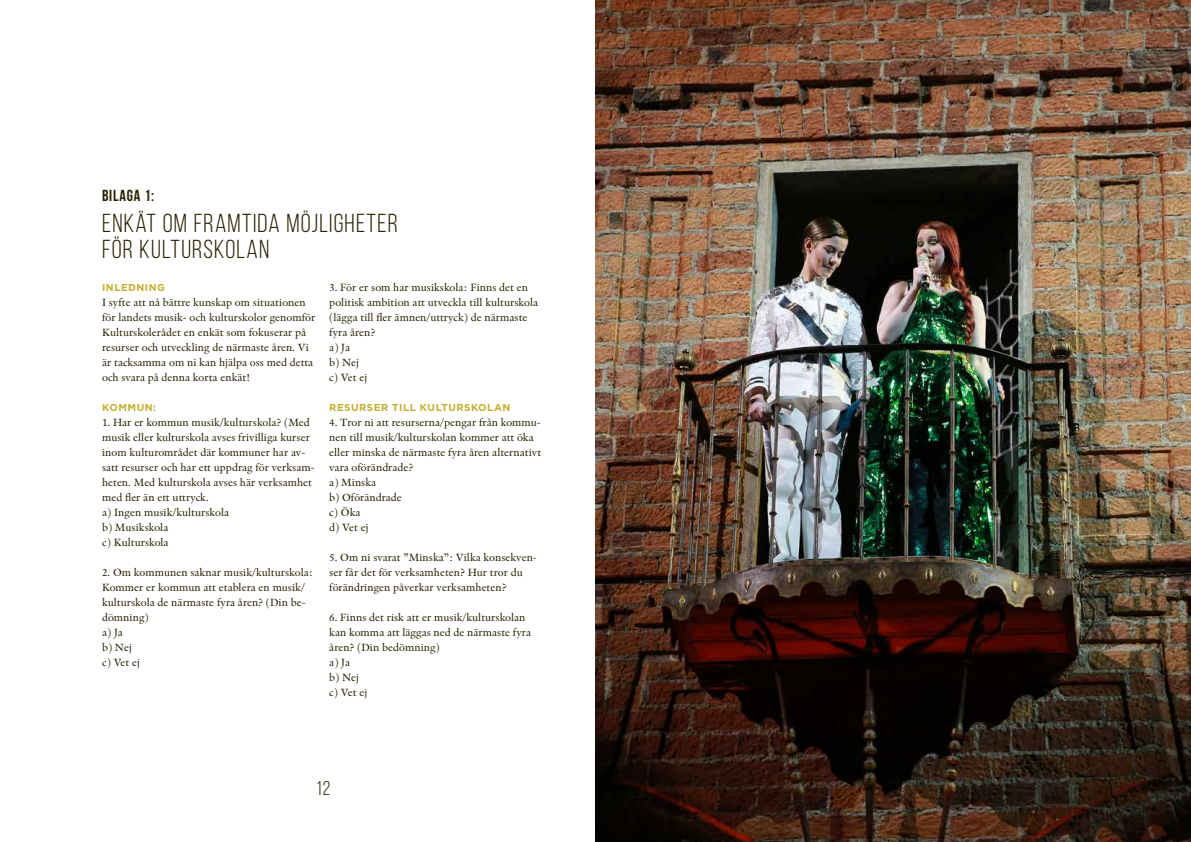
<style>
.page{position:relative;width:1191px;height:842px;background:#fff}
.page>*{position:absolute;margin:0;border:0;box-sizing:border-box;transform-origin:0 0}
.t1{font:26px/26px "Bebas Neue";letter-spacing:.045em;color:#281f00}
.t2{font:20px "Bebas Neue";color:#281f00}
.t3{font:700 16px "Bebas Neue";letter-spacing:.05em;color:#281f00}
.t4{font:11px/15px "Indigo";color:#281f00}
.t5{font:700 10px "Gotham";letter-spacing:.05em;color:#c4af30}
</style>
<div class="page">
<img style="left:595px;top:0;width:596px;height:842px">
<h3 class="t3" style="left:102px;top:186px;width:53px">BILAGA 1:</h3>
<h1 class="t1" style="left:102px;top:210px;width:297px">ENKÄT OM FRAMTIDA MÖJLIGHETER<br>FÖR KULTURSKOLAN</h1>
<p class="t5" style="left:102px;top:282px;width:64px">INLEDNING</p>
<p class="t4" style="left:102px;top:295px;width:215px">I syfte att nå bättre kunskap om situationen för landets musik- och kulturskolor genomför Kulturskolerådet en enkät som fokuserar på resurser och utveckling de närmaste åren. Vi är tacksamma om ni kan hjälpa oss med detta och svara på denna korta enkät!</p>
<p class="t5" style="left:102px;top:402px;width:56px">KOMMUN:</p>
<p class="t4" style="left:102px;top:415px;width:214px">1. Har er kommun musik/kulturskola? (Med musik eller kulturskola avses frivilliga kurser inom kulturområdet där kommuner har av&shy;satt resurser och har ett uppdrag för verksam&shy;heten. Med kulturskola avses här verksamhet med fler än ett uttryck.<br>a) Ingen musik/kulturskola<br>b) Musikskola<br>c) Kulturskola</p>
<p class="t4" style="left:102px;top:565px;width:212px">2. Om kommunen saknar musik/kulturskola:<br>Kommer er kommun att etablera en musik/ kulturskola de närmaste fyra åren? (Din be&shy;dömning)<br>a) Ja<br>b) Nej<br>c) Vet ej</p>
<p class="t4" style="left:329px;top:280px;width:210px">3. För er som har musikskola: Finns det en politisk ambition att utveckla till kulturskola (lägga till fler ämnen/uttryck) de närmaste fyra åren?<br>a) Ja<br>b) Nej<br>c) Vet ej</p>
<p class="t5" style="left:329px;top:402px;width:182px">RESURSER TILL KULTURSKOLAN</p>
<p class="t4" style="left:329px;top:415px;width:214px">4. Tror ni att resurserna/pengar från kommu&shy;nen till musik/kulturskolan kommer att öka eller minska de närmaste fyra åren alternativt vara oförändrade?<br>a) Minska<br>b) Oförändrade<br>c) Öka<br>d) Vet ej</p>
<p class="t4" style="left:329px;top:550px;width:209px">5. Om ni svarat ”Minska”: Vilka konsekven&shy;ser får det för verksamheten? Hur tror du förändringen påverkar verksamheten?</p>
<p class="t4" style="left:329px;top:610px;width:203px">6. Finns det risk att er musik/kulturskolan kan komma att läggas ned de närmaste fyra åren? (Din bedömning)<br>a) Ja<br>b) Nej<br>c) Vet ej</p>
<h2 class="t2" style="left:316px;top:777px;width:16px">12</h2>
</div>
